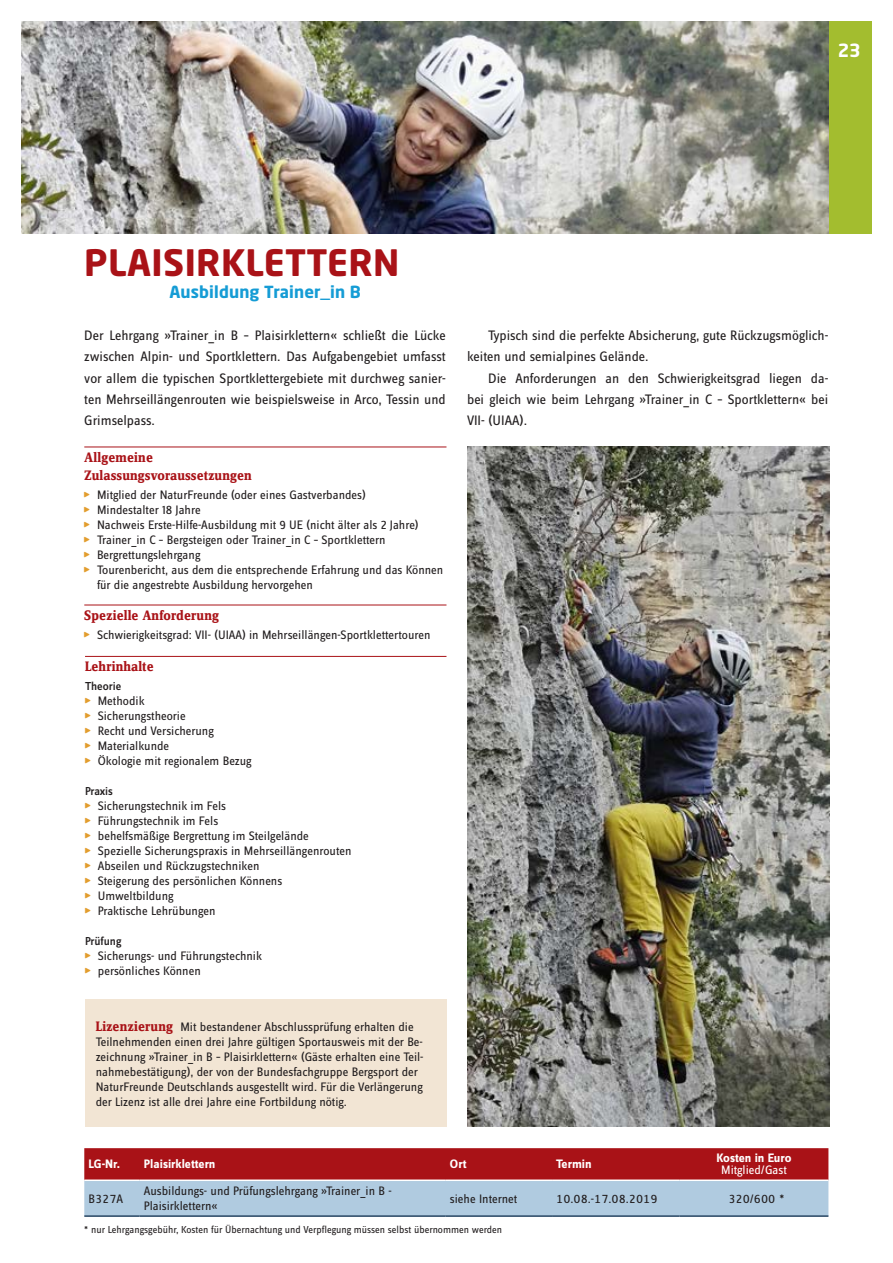
<style>
.page{position:relative;width:893px;height:1263px;background:#fff}
.page>*{position:absolute;margin:0;border:0;box-sizing:border-box;transform-origin:0 0}
.t1{font:700 36px "Neo Sans";letter-spacing:.01em;color:#a91217}
.t2{font:700 18px "Neo Sans";color:#fff}
.t3{font:700 16.5px "Neo Sans";letter-spacing:.01em;color:#159cd5}
.t4{font:14.25px/21.3px "Zine Sans Dis OT";color:#231f20;text-align:justify}
.t5{font:14.25px/18px "Zine Serif Dis OT Bld";letter-spacing:.01em;color:#a91217}
.t6{font:12.75px/15px "Zine Sans Dis OT";color:#231f20}
.t7{font:700 12.75px "Zine Sans Dis OT";color:#fff}
.t8{font:12.75px "Zine Sans Dis OT";color:#fff}
.t9{font:500 12px "Zine Sans Dis OT";letter-spacing:-.01em;color:#231f20}
.t10{font:10.5px "Zine Sans Dis OT";color:#231f20}
.s1{font-family:"NF Dfont Logo Und Specials";color:#e29d2e}
.s2{font-family:"Zine Serif Dis OT Bld";font-size:14.25px;color:#a91217}
</style>
<div class="page">
<img style="left:21px;top:21px;width:808px;height:213px">
<img style="left:468px;top:446px;width:361px;height:681px">
<div style="left:829px;top:21px;width:43px;height:213px;background:#a3bd2f"></div>
<hr style="left:84px;top:447px;width:362px;height:1px;background:#a91217">
<hr style="left:84px;top:605px;width:362px;height:1px;background:#a91217">
<hr style="left:85px;top:656px;width:361px;height:1px;background:#a91217">
<div style="left:85px;top:999px;width:361px;height:128px;background:#f2e5d4"></div>
<svg style="left:84px;top:1148px;width:744px;height:67px;background:#ad7481"></svg>
<hr style="left:84px;top:1179px;width:56px;height:2px;background:#fff">
<hr style="left:140px;top:1179px;width:306px;height:2px;background:#fff">
<hr style="left:446px;top:1179px;width:106px;height:2px;background:#fff">
<hr style="left:552px;top:1179px;width:128px;height:2px;background:#fff">
<hr style="left:680px;top:1179px;width:148px;height:2px;background:#fff">
<hr style="left:84px;top:1215px;width:56px;height:2px;background:#264562">
<hr style="left:140px;top:1215px;width:306px;height:2px;background:#264562">
<hr style="left:446px;top:1215px;width:106px;height:2px;background:#264562">
<hr style="left:552px;top:1215px;width:128px;height:2px;background:#264562">
<hr style="left:680px;top:1215px;width:148px;height:2px;background:#264562">
<h2 class="t2" style="left:838px;top:39px;width:25px">23</h2>
<h1 class="t1" style="left:84px;top:240px;width:317px">PLAISIRKLETTERN</h1>
<p class="t3" style="left:169px;top:281px;width:193px">Ausbildung Trainer_in B</p>
<p class="t4" style="left:84px;top:325px;width:363px">Der Lehrgang »Trainer_in B – Plaisirklettern« schließt die Lücke zwischen Alpin- und Sportklettern. Das Aufgabengebiet umfasst vor allem die typischen Sportklettergebiete mit durchweg sanier&shy;ten Mehrseillängenrouten wie beispielsweise in Arco, Tessin und Grimselpass.</p>
<p class="t4" style="left:467px;top:325px;width:363px;text-indent:21px">Typisch sind die perfekte Absicherung, gute Rückzugsmöglich&shy;keiten und semialpines Gelände.</p>
<p class="t4" style="left:467px;top:368px;width:363px;text-indent:21px">Die Anforderungen an den Schwierigkeitsgrad liegen da&shy;bei gleich wie beim Lehrgang »Trainer_in C – Sportklettern« bei VII- (UIAA).</p>
<p class="t5" style="left:84px;top:449px;width:169px">Allgemeine<br>Zulassungsvoraussetzungen</p>
<p class="t6" style="left:84px;top:488px;width:283px"><span class="s1">a</span> Mitglied der NaturFreunde (oder eines Gastverbandes)</p>
<p class="t6" style="left:84px;top:503px;width:118px"><span class="s1">a</span> Mindestalter 18 Jahre</p>
<p class="t6" style="left:84px;top:518px;width:336px"><span class="s1">a</span> Nachweis Erste-Hilfe-Ausbildung mit 9 UE (nicht älter als 2 Jahre)</p>
<p class="t6" style="left:84px;top:533px;width:303px"><span class="s1">a</span> Trainer_in C – Bergsteigen oder Trainer_in C – Sportklettern</p>
<p class="t6" style="left:84px;top:548px;width:118px"><span class="s1">a</span> Bergrettungslehrgang</p>
<p class="t6" style="left:84px;top:563px;width:361px"><span class="s1">a</span> Tourenbericht, aus dem die entsprechende Erfahrung und das Können</p>
<p class="t6" style="left:97px;top:578px;width:217px">für die angestrebte Ausbildung hervorgehen</p>
<p class="t5" style="left:84px;top:607px;width:136px">Spezielle Anforderung</p>
<p class="t6" style="left:84px;top:628px;width:348px"><span class="s1">a</span> Schwierigkeitsgrad: VII- (UIAA) in Mehrseillängen-Sportklettertouren</p>
<p class="t5" style="left:85px;top:658px;width:70px">Lehrinhalte</p>
<p class="t9" style="left:85px;top:680px;width:38px">Theorie</p>
<p class="t6" style="left:85px;top:694px;width:168px"><span class="s1">a</span> Methodik<br><span class="s1">a</span> Sicherungstheorie<br><span class="s1">a</span> Recht und Versicherung<br><span class="s1">a</span> Materialkunde<br><span class="s1">a</span> Ökologie mit regionalem Bezug</p>
<p class="t9" style="left:85px;top:785px;width:29px">Praxis</p>
<p class="t6" style="left:85px;top:799px;width:268px"><span class="s1">a</span> Sicherungstechnik im Fels<br><span class="s1">a</span> Führungstechnik im Fels<br><span class="s1">a</span> behelfsmäßige Bergrettung im Steilgelände<br><span class="s1">a</span> Spezielle Sicherungspraxis in Mehrseillängenrouten <span class="s1">a</span> Abseilen und Rückzugstechniken<br><span class="s1">a</span> Steigerung des persönlichen Könnens<br><span class="s1">a</span> Umweltbildung<br><span class="s1">a</span> Praktische Lehrübungen</p>
<p class="t9" style="left:85px;top:935px;width:38px">Prüfung</p>
<p class="t6" style="left:85px;top:949px;width:179px"><span class="s1">a</span> Sicherungs- und Führungstechnik <span class="s1">a</span> persönliches Können</p>
<p class="t6" style="left:96px;top:1020px;width:329px"><span class="s2">Lizenzierung</span> Mit bestandener Abschlussprüfung erhalten die Teilnehmenden einen drei Jahre gültigen Sportausweis mit der Be&shy;zeichnung »Trainer_in B – Plaisirklettern« (Gäste erhalten eine Teil&shy;nahmebestätigung), der von der Bundesfachgruppe Bergsport der NaturFreunde Deutschlands ausgestellt wird. Für die Verlängerung der Lizenz ist alle drei Jahre eine Fortbildung nötig.</p>
<p class="t7" style="left:89px;top:1157px;width:33px">LG-Nr.</p>
<p class="t7" style="left:144px;top:1157px;width:73px">Plaisirklettern</p>
<p class="t7" style="left:450px;top:1157px;width:18px">Ort</p>
<p class="t7" style="left:556px;top:1157px;width:37px">Termin</p>
<p class="t7" style="left:716px;top:1151px;width:77px">Kosten in Euro</p>
<p class="t8" style="left:721px;top:1164px;width:67px">Mitglied/Gast</p>
<p class="t6" style="left:89px;top:1191px;width:36px">B327A</p>
<p class="t6" style="left:144px;top:1184px;width:249px">Ausbildungs- und Prüfungslehrgang »Trainer_in B -<br>Plaisirklettern«</p>
<p class="t6" style="left:450px;top:1191px;width:69px">siehe Internet</p>
<p class="t6" style="left:556px;top:1191px;width:103px">10.08.-17.08.2019</p>
<p class="t6" style="left:728px;top:1191px;width:58px">320/600 *</p>
<p class="t10" style="left:84px;top:1225px;width:419px">* nur Lehrgangsgebühr, Kosten für Übernachtung und Verpflegung müssen selbst übernommen werden</p>
</div>
